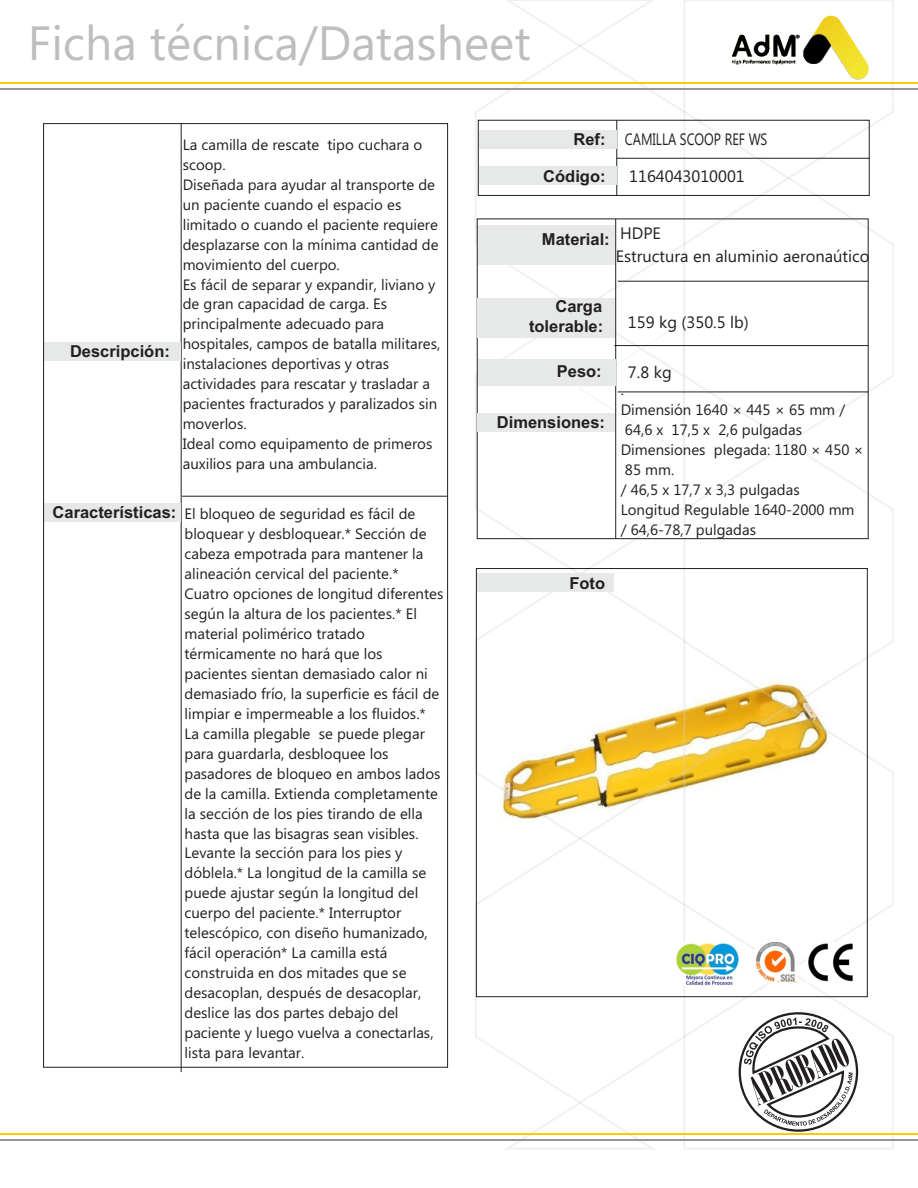
<style>
.page{position:relative;width:918px;height:1188px;background:#fff}
.page>*{position:absolute;margin:0;border:0;box-sizing:border-box;transform-origin:0 0}
.t1{font:48px "Ebrima";color:#bcbec0}
.t2{font:700 16.5px/20.2px "Arial";color:#231f20;text-align:right}
.t3{font:16.5px "Ebrima";color:#231f20}
.t4{font:16.5px "Ebrima";color:#231f20;scale:.78 1}
.t5{font:15px/20px "Ebrima";color:#231f20}
.s1{font-family:"Arial";font-weight:700}
</style>
<div class="page">
<svg style="left:683px;top:0;width:212px;height:175px"></svg>
<svg style="left:687px;top:175px;width:207px;height:265px"></svg>
<svg style="left:687px;top:440px;width:207px;height:263px"></svg>
<svg style="left:687px;top:703px;width:207px;height:263px"></svg>
<svg style="left:473px;top:43px;width:214px;height:264px"></svg>
<svg style="left:475px;top:307px;width:212px;height:264px"></svg>
<svg style="left:475px;top:571px;width:212px;height:265px"></svg>
<svg style="left:475px;top:836px;width:212px;height:264px"></svg>
<svg style="left:505px;top:1100px;width:155px;height:50px"></svg>
<svg style="left:500px;top:0;width:160px;height:49px"></svg>
<svg style="left:578px;top:321px;width:106px;height:135px"></svg>
<hr style="left:181px;top:124px;width:1px;height:948px;background:#231f20">
<div style="left:477px;top:225px;width:138px;height:39px;background:#e7e8e8"></div>
<hr style="left:0;top:82px;width:918px;height:2px;background:#ffcb04">
<hr style="left:0;top:89px;width:918px;height:1px;background:#949698">
<div style="left:43px;top:342px;width:138px;height:19px;background:#e7e8e8"></div>
<div style="left:43px;top:503px;width:138px;height:19px;background:#e7e8e8"></div>
<hr style="left:0;top:1133px;width:918px;height:1px;background:#ffcb04">
<hr style="left:0;top:1140px;width:918px;height:1px;background:#949698">
<div style="left:477px;top:573px;width:137px;height:19px;background:#e7e8e8"></div>
<div style="left:478px;top:120px;width:392px;height:76px;border:1px solid #231f20"></div>
<div style="left:477px;top:218px;width:392px;height:321px;border:1px solid #231f20"></div>
<hr style="left:616px;top:120px;width:1px;height:75px;background:#231f20">
<hr style="left:615px;top:219px;width:1px;height:320px;background:#231f20">
<div style="left:479px;top:130px;width:137px;height:19px;background:#e7e8e8"></div>
<div style="left:479px;top:166px;width:137px;height:19px;background:#e7e8e8"></div>
<hr style="left:617px;top:158px;width:252px;height:1px;background:#231f20">
<svg style="left:682px;top:968px;width:214px;height:181px"></svg>
<div style="left:477px;top:413px;width:138px;height:19px;background:#e7e8e8"></div>
<hr style="left:182px;top:496px;width:265px;height:1px;background:#231f20">
<hr style="left:618px;top:281px;width:250px;height:1px;background:#231f20">
<hr style="left:614px;top:345px;width:254px;height:1px;background:#231f20">
<hr style="left:618px;top:392px;width:250px;height:1px;background:#231f20">
<div style="left:477px;top:299px;width:137px;height:39px;background:#e7e8e8"></div>
<div style="left:478px;top:360px;width:137px;height:26px;background:#e7e8e8"></div>
<img style="left:733px;top:3px;width:152px;height:90px">
<img style="left:755px;top:943px;width:42px;height:40px">
<img style="left:806px;top:943px;width:48px;height:39px">
<img style="left:677px;top:943px;width:62px;height:42px">
<h1 class="t1" style="left:28px;top:25px;width:504px">Ficha técnica/Datasheet</h1>
<p class="t2" style="left:70px;top:343px;width:101px">Descripción:</p>
<p class="t2" style="left:53px;top:504px;width:125px">Características:</p>
<p class="t5" style="left:183px;top:136px;width:259px">La camilla de rescate tipo cuchara o scoop.<br>Diseñada para ayudar al transporte de un paciente cuando el espacio es limitado o cuando el paciente requiere desplazarse con la mínima cantidad de movimiento del cuerpo.<br>Es fácil de separar y expandir, liviano y de gran capacidad de carga. Es principalmente adecuado para hospitales, campos de batalla militares, instalaciones deportivas y otras actividades para rescatar y trasladar a pacientes fracturados y paralizados sin moverlos.<br>Ideal como equipamento de primeros auxilios para una ambulancia.</p>
<p class="t5" style="left:185px;top:505px;width:260px">El bloqueo de seguridad es fácil de bloquear y desbloquear.* Sección de cabeza empotrada para mantener la alineación cervical del paciente.* Cuatro opciones de longitud diferentes según la altura de los pacientes.* El material polimérico tratado térmicamente no hará que los pacientes sientan demasiado calor ni demasiado frío, la superficie es fácil de limpiar e impermeable a los fluidos.* La camilla plegable se puede plegar para guardarla, desbloquee los pasadores de bloqueo en ambos lados de la camilla. Extienda completamente la sección de los pies tirando de ella hasta que las bisagras sean visibles.<br>Levante la sección para los pies y dóblela.* La longitud de la camilla se puede ajustar según la longitud del cuerpo del paciente.* Interruptor telescópico, con diseño humanizado, fácil operación* La camilla está construida en dos mitades que se desacoplan, después de desacoplar, deslice las dos partes debajo del paciente y luego vuelva a conectarlas, lista para levantar.</p>
<p class="t4" style="left:573px;top:133px;width:250px"><span class="s1">Ref:</span> CAMILLA SCOOP REF WS</p>
<p class="t2" style="left:543px;top:167px;width:64px">Código:</p>
<p class="t3" style="left:629px;top:170px;width:117px">1164043010001</p>
<p class="t2" style="left:542px;top:231px;width:121px">Material: <sup>HDPE</sup></p>
<p class="t3" style="left:616px;top:250px;width:255px">Estructura en aluminio aeronaútico</p>
<p class="t2" style="left:529px;top:297px;width:76px">Carga tolerable:</p>
<p class="t2" style="left:557px;top:363px;width:46px">Peso:</p>
<p class="t3" style="left:628px;top:366px;width:45px">7.8 kg</p>
<p class="t3" style="left:628px;top:316px;width:122px">159 kg (350.5 lb)</p>
<p class="t2" style="left:497px;top:414px;width:110px">Dimensiones:</p>
<p class="t2" style="left:569px;top:574px;width:37px">Foto</p>
<p class="t5" style="left:621px;top:381px;width:245px">.<br>Dimensión 1640 × 445 × 65 mm /<br>64,6 x 17,5 x 2,6 pulgadas<br>Dimensiones plegada: 1180 × 450 ×<br>85 mm.<br>/ 46,5 x 17,7 x 3,3 pulgadas<br>Longitud Regulable 1640-2000 mm / 64,6-78,7 pulgadas</p>
</div>
